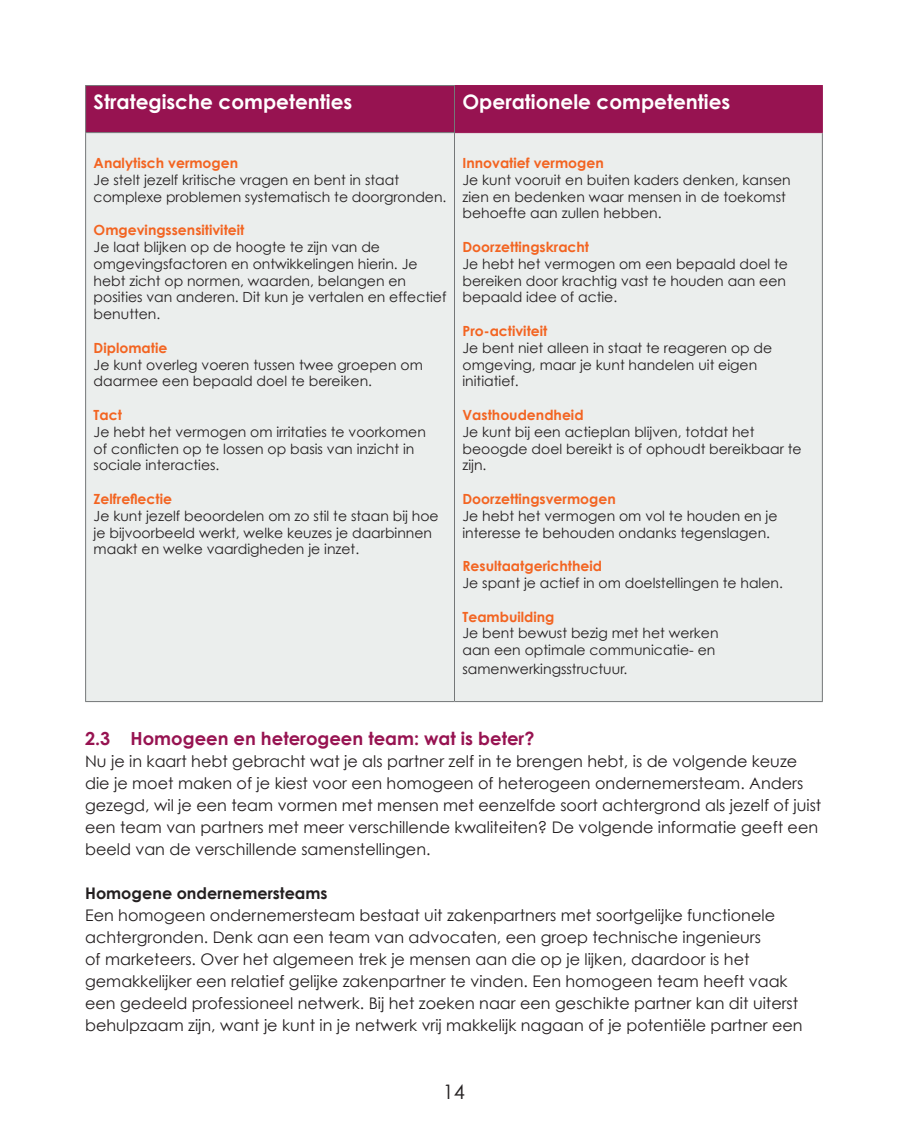
<style>
.page{position:relative;width:908px;height:1134px;background:#fff}
.page>*{position:absolute;margin:0;border:0;box-sizing:border-box;transform-origin:0 0}
.t1{font:700 20px "Century Gothic";color:#fff}
.t2{font:20px "Century Gothic";color:#231f20}
.t3{font:700 18px "Century Gothic";color:#971351}
.t4{font:16px/22px "Century Gothic";color:#231f20}
.t5{font:700 16px "Century Gothic";color:#231f20}
.t6{font:14px/16.8px "Century Gothic";color:#231f20}
.t7{font:700 14px "Century Gothic";color:#f36421}
</style>
<div class="page">
<div style="left:86px;top:86px;width:735px;height:46px;background:#971351"></div>
<div style="left:86px;top:133px;width:735px;height:568px;background:#ebeeed"></div>
<hr style="left:85px;top:85px;width:370px;height:1px;background:#747778">
<hr style="left:85px;top:86px;width:1px;height:46px;background:#747778">
<hr style="left:85px;top:132px;width:370px;height:1px;background:#747778">
<hr style="left:85px;top:133px;width:1px;height:568px;background:#747778">
<hr style="left:85px;top:701px;width:369px;height:1px;background:#747778">
<hr style="left:455px;top:85px;width:367px;height:1px;background:#971351">
<hr style="left:821px;top:86px;width:1px;height:46px;background:#971351">
<hr style="left:455px;top:132px;width:367px;height:1px;background:#971351">
<hr style="left:454px;top:86px;width:1px;height:46px;background:#747778">
<hr style="left:454px;top:133px;width:1px;height:568px;background:#747778">
<hr style="left:821px;top:133px;width:1px;height:568px;background:#747778">
<hr style="left:454px;top:701px;width:368px;height:1px;background:#747778">
<h1 class="t1" style="left:94px;top:89px;width:260px">Strategische competenties</h1>
<h1 class="t1" style="left:462px;top:89px;width:269px">Operationele competenties</h1>
<p class="t7" style="left:94px;top:154px;width:146px">Analytisch vermogen</p>
<p class="t6" style="left:94px;top:171px;width:354px">Je stelt jezelf kritische vragen en bent in staat complexe problemen systematisch te doorgronden.</p>
<p class="t7" style="left:94px;top:221px;width:152px">Omgevingssensitiviteit</p>
<p class="t6" style="left:94px;top:238px;width:354px">Je laat blijken op de hoogte te zijn van de omgevingsfactoren en ontwikkelingen hierin. Je hebt zicht op normen, waarden, belangen en posities van anderen. Dit kun je vertalen en effectief benutten.</p>
<p class="t7" style="left:94px;top:339px;width:75px">Diplomatie</p>
<p class="t6" style="left:94px;top:356px;width:330px">Je kunt overleg voeren tussen twee groepen om daarmee een bepaald doel te bereiken.</p>
<p class="t7" style="left:94px;top:406px;width:30px">Tact</p>
<p class="t6" style="left:94px;top:423px;width:333px">Je hebt het vermogen om irritaties te voorkomen of conflicten op te lossen op basis van inzicht in sociale interacties.</p>
<p class="t7" style="left:94px;top:490px;width:80px">Zelfreflectie</p>
<p class="t6" style="left:94px;top:507px;width:346px">Je kunt jezelf beoordelen om zo stil te staan bij hoe je bijvoorbeeld werkt, welke keuzes je daarbinnen maakt en welke vaardigheden je inzet.</p>
<p class="t7" style="left:462px;top:154px;width:143px">Innovatief vermogen</p>
<p class="t6" style="left:462px;top:171px;width:329px">Je kunt vooruit en buiten kaders denken, kansen zien en bedenken waar mensen in de toekomst behoefte aan zullen hebben.</p>
<p class="t7" style="left:462px;top:238px;width:128px">Doorzettingskracht</p>
<p class="t6" style="left:462px;top:255px;width:327px">Je hebt het vermogen om een bepaald doel te bereiken door krachtig vast te houden aan een bepaald idee of actie.</p>
<p class="t7" style="left:462px;top:322px;width:86px">Pro-activiteit</p>
<p class="t6" style="left:462px;top:339px;width:311px">Je bent niet alleen in staat te reageren op de omgeving, maar je kunt handelen uit eigen initiatief.</p>
<p class="t7" style="left:462px;top:406px;width:122px">Vasthoudendheid</p>
<p class="t6" style="left:462px;top:423px;width:340px">Je kunt bij een actieplan blijven, totdat het beoogde doel bereikt is of ophoudt bereikbaar te zijn.</p>
<p class="t7" style="left:462px;top:490px;width:155px">Doorzettingsvermogen</p>
<p class="t6" style="left:462px;top:507px;width:316px">Je hebt het vermogen om vol te houden en je interesse te behouden ondanks tegenslagen.</p>
<p class="t7" style="left:462px;top:557px;width:141px">Resultaatgerichtheid</p>
<p class="t6" style="left:462px;top:574px;width:322px">Je spant je actief in om doelstellingen te halen.</p>
<p class="t7" style="left:462px;top:608px;width:93px">Teambuilding</p>
<p class="t6" style="left:462px;top:625px;width:257px">Je bent bewust bezig met het werken aan een optimale communicatie- en</p>
<p class="t6" style="left:462px;top:661px;width:166px">samenwerkingsstructuur.</p>
<p class="t3" style="left:85px;top:727px;width:450px">2.3 Homogeen en heterogeen team: wat is beter?</p>
<p class="t4" style="left:85px;top:750px;width:737px">Nu je in kaart hebt gebracht wat je als partner zelf in te brengen hebt, is de volgende keuze die je moet maken of je kiest voor een homogeen of heterogeen ondernemersteam. Anders gezegd, wil je een team vormen met mensen met eenzelfde soort achtergrond als jezelf of juist een team van partners met meer verschillende kwaliteiten? De volgende informatie geeft een beeld van de verschillende samenstellingen.</p>
<p class="t5" style="left:85px;top:883px;width:244px">Homogene ondernemersteams</p>
<p class="t4" style="left:85px;top:904px;width:718px">Een homogeen ondernemersteam bestaat uit zakenpartners met soortgelijke functionele achtergronden. Denk aan een team van advocaten, een groep technische ingenieurs<br>of marketeers. Over het algemeen trek je mensen aan die op je lijken, daardoor is het gemakkelijker een relatief gelijke zakenpartner te vinden. Een homogeen team heeft vaak een gedeeld professioneel netwerk. Bij het zoeken naar een geschikte partner kan dit uiterst behulpzaam zijn, want je kunt in je netwerk vrij makkelijk nagaan of je potentiële partner een</p>
<h1 class="t2" style="left:442px;top:1079px;width:24px">14</h1>
</div>
